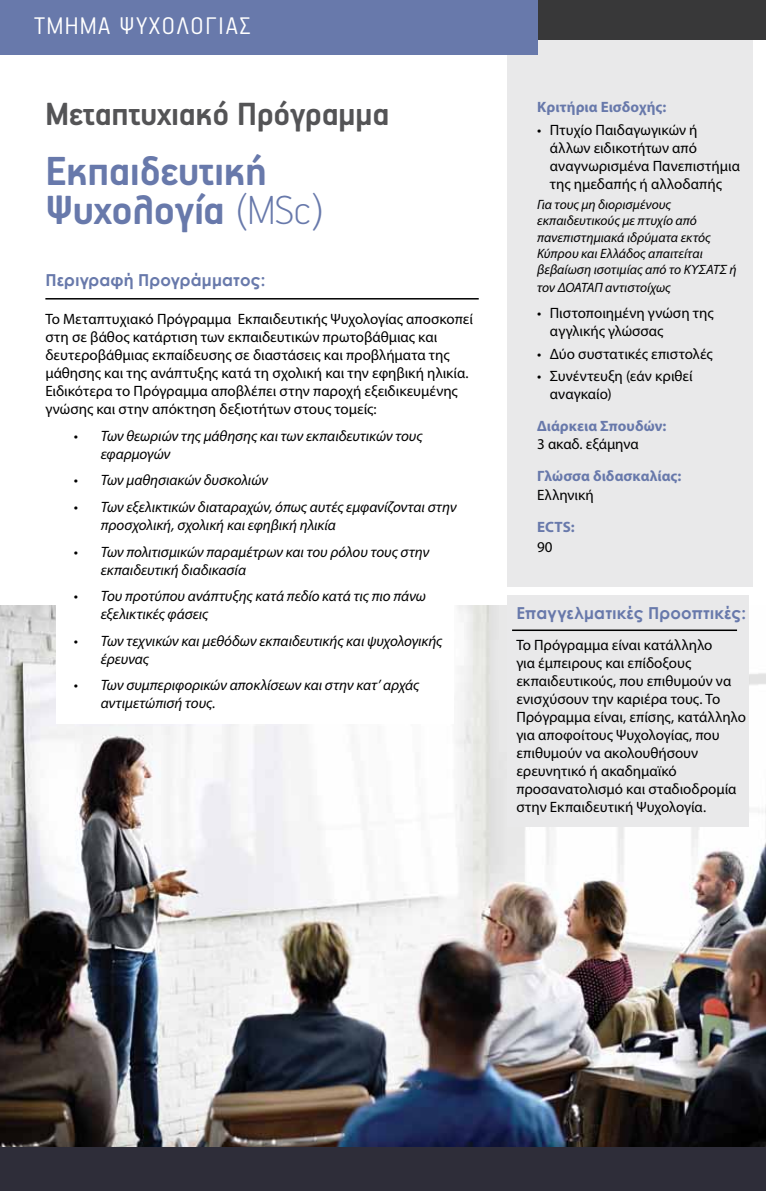
<style>
.page{position:relative;width:766px;height:1191px;background:#fff}
.page>*{position:absolute;margin:0;border:0;box-sizing:border-box;transform-origin:0 0}
.t1{font:700 45.6px/39.3px "PF Handbook Pro";letter-spacing:-.01em;color:#6879ab}
.t2{font:700 36px "PF Handbook Pro";letter-spacing:-.01em;color:#545456}
.t3{font:300 27px "PF Handbook Pro";letter-spacing:.06em;color:#fff}
.t4{font:700 16.5px "Century Gothic";letter-spacing:.01em;color:#6879ab}
.t5{font:15px/18px "Myriad Pro";color:#000}
.t6{font:italic 15px/18px "Myriad Pro";letter-spacing:-.005em;color:#000}
.t7{font:700 15px "Myriad Pro";letter-spacing:.005em;color:#6879ab}
.t8{font:italic 13.5px/16.2px "Myriad Pro";color:#000}
.s1{font-weight:100}
</style>
<div class="page">
<img style="left:0;top:605px;width:765px;height:542px">
<div style="left:56px;top:583px;width:397px;height:141px;background:#fff"></div>
<div style="left:507px;top:595px;width:241px;height:232px;background:#e9e9ea"></div>
<hr style="left:512px;top:629px;width:224px;height:2px;background:#000">
<hr style="left:45px;top:298px;width:433px;height:1px;background:#000">
<div style="left:507px;top:39px;width:246px;height:548px;background:#e9e9ea"></div>
<div style="left:0;top:0;width:765px;height:39px;background:#383839"></div>
<div style="left:0;top:1147px;width:765px;height:44px;background:#2e2d39"></div>
<div style="left:0;top:0;width:537px;height:54px;background:#6879ab"></div>
<h3 class="t3" style="left:34px;top:10px;width:218px">ΤΜΗΜΑ ΨΥΧΟΛΟΓΙΑΣ</h3>
<h2 class="t2" style="left:45px;top:92px;width:345px">Μεταπτυχιακό Πρόγραμμα</h2>
<h1 class="t1" style="left:45px;top:150px;width:280px">Εκπαιδευτική<br>Ψυχολογία <span class="s1">(MSc)</span></h1>
<p class="t4" style="left:45px;top:268px;width:221px">Περιγραφή Προγράμματος:</p>
<p class="t5" style="left:45px;top:310px;width:429px">Το Μεταπτυχιακό Πρόγραμμα Εκπαιδευτικής Ψυχολογίας αποσκοπεί στη σε βάθος κατάρτιση των εκπαιδευτικών πρωτοβάθμιας και δευτεροβάθμιας εκπαίδευσης σε διαστάσεις και προβλήματα της μάθησης και της ανάπτυξης κατά τη σχολική και την εφηβική ηλικία.<br>Ειδικότερα το Πρόγραμμα αποβλέπει στην παροχή εξειδικευμένης γνώσης και στην απόκτηση δεξιοτήτων στους τομείς:</p>
<p class="t6" style="left:101px;top:427px;width:323px;text-indent:-27px">• Tων θεωριών της μάθησης και των εκπαιδευτικών τους εφαρμογών</p>
<p class="t6" style="left:74px;top:471px;width:196px">• Tων μαθησιακών δυσκολιών</p>
<p class="t6" style="left:101px;top:498px;width:357px;text-indent:-27px">• Tων εξελικτικών διαταραχών, όπως αυτές εμφανίζονται στην προσχολική, σχολική και εφηβική ηλικία</p>
<p class="t6" style="left:101px;top:542px;width:330px;text-indent:-27px">• Tων πολιτισμικών παραμέτρων και του ρόλου τους στην εκπαιδευτική διαδικασία</p>
<p class="t6" style="left:101px;top:587px;width:327px;text-indent:-27px">• Tου προτύπου ανάπτυξης κατά πεδίο κατά τις πιο πάνω εξελικτικές φάσεις</p>
<p class="t6" style="left:101px;top:631px;width:343px;text-indent:-27px">• Tων τεχνικών και μεθόδων εκπαιδευτικής και ψυχολογικής έρευνας</p>
<p class="t6" style="left:101px;top:676px;width:320px;text-indent:-27px">• Των συμπεριφορικών αποκλίσεων και στην κατ’ αρχάς αντιμετώπισή τους.</p>
<p class="t7" style="left:537px;top:98px;width:131px">Κριτήρια Εισδοχής:</p>
<p class="t5" style="left:549px;top:120px;width:191px;text-indent:-13px">• Πτυχίο Παιδαγωγικών ή άλλων ειδικοτήτων από αναγνωρισμένα Πανεπιστήμια της ημεδαπής ή αλλοδαπής</p>
<p class="t8" style="left:537px;top:196px;width:201px">Για τους μη διορισμένους εκπαιδευτικούς με πτυχίο από πανεπιστημιακά ιδρύματα εκτός<br>Κύπρου και Ελλάδος απαιτείται βεβαίωση ισοτιμίας από το ΚΥΣΑΤΣ ή</p>
<p class="t8" style="left:537px;top:279px;width:135px">τον ΔΟΑΤΑΠ αντιστοίχως</p>
<p class="t5" style="left:549px;top:304px;width:165px;text-indent:-13px">• Πιστοποιημένη γνώση της αγγλικής γλώσσας</p>
<p class="t5" style="left:537px;top:344px;width:177px">• Δύο συστατικές επιστολές</p>
<p class="t5" style="left:549px;top:367px;width:144px;text-indent:-13px">• Συνέντευξη (εάν κριθεί αναγκαίο)</p>
<p class="t7" style="left:537px;top:416px;width:131px">Διάρκεια Σπουδών:</p>
<p class="t5" style="left:537px;top:435px;width:103px">3 ακαδ. εξάμηνα</p>
<p class="t7" style="left:537px;top:466px;width:146px">Γλώσσα διδασκαλίας:</p>
<p class="t5" style="left:537px;top:486px;width:58px">Ελληνική</p>
<p class="t7" style="left:537px;top:517px;width:39px">ECTS:</p>
<p class="t5" style="left:537px;top:537px;width:17px">90</p>
<p class="t4" style="left:516px;top:600px;width:231px">Επαγγελματικές Προοπτικές:</p>
<p class="t5" style="left:516px;top:635px;width:231px">Το Πρόγραμμα είναι κατάλληλο<br>για έμπειρους και επίδοξους εκπαιδευτικούς, που επιθυμούν να ενισχύσουν την καριέρα τους. Το<br>Πρόγραμμα είναι, επίσης, κατάλληλο για αποφοίτους Ψυχολογίας, που επιθυμούν να ακολουθήσουν ερευνητικό ή ακαδημαϊκό προσανατολισμό και σταδιοδρομία στην Εκπαιδευτική Ψυχολογία.</p>
</div>
